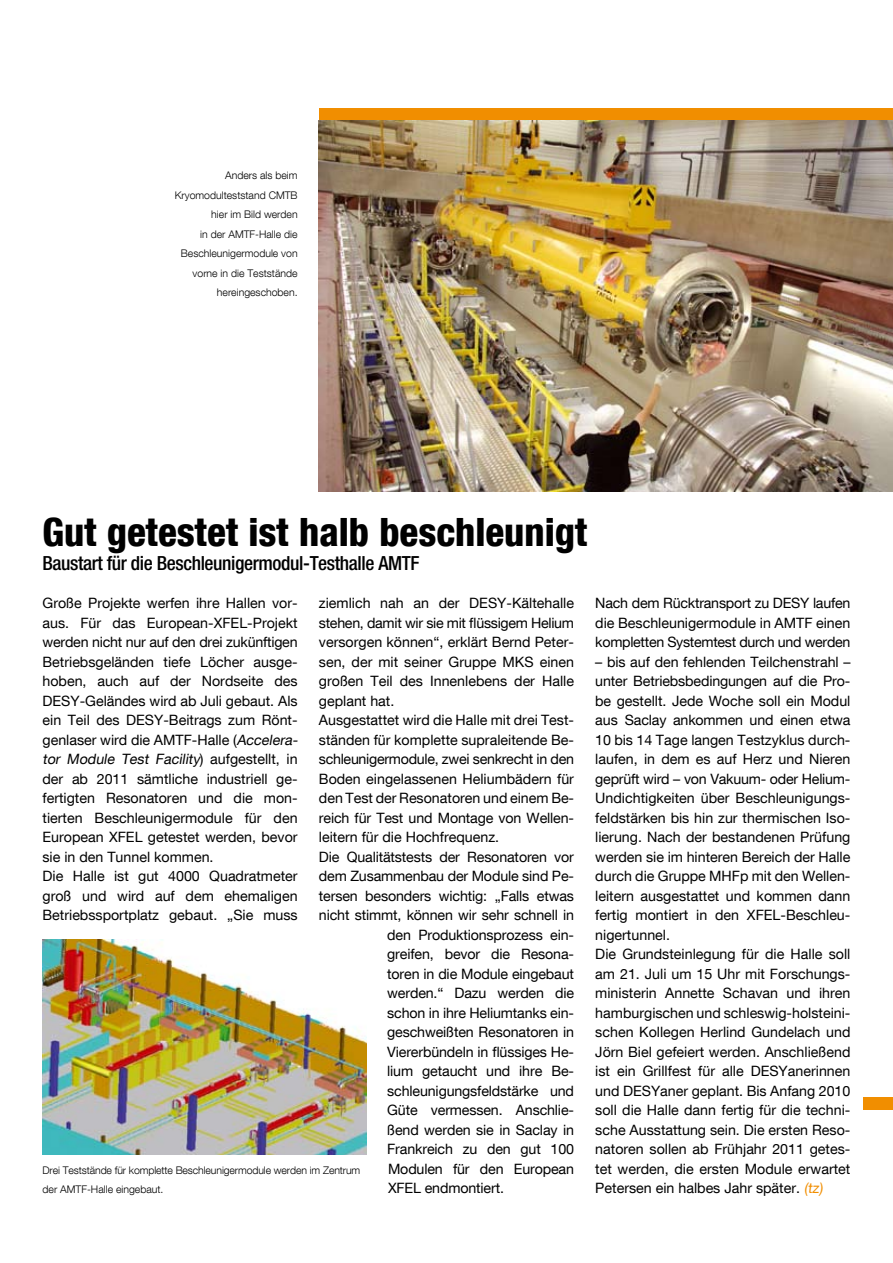
<style>
.page{position:relative;width:893px;height:1263px;background:#fff}
.page>*{position:absolute;margin:0;border:0;box-sizing:border-box;transform-origin:0 0}
.t1{font:39px "Desy Neue Helvetica 87 Cond H";color:#000}
.t2{font:19.5px "Desy Neue Helvetica 67 Cond M";letter-spacing:-.02em;color:#000}
.t3{font:14.25px/19.5px "Desy Neue Helvetica 55 Roman";color:#000}
.t4{font:14.25px "Desy Neue Helvetica 55 Roman";letter-spacing:-.02em;color:#000}
.t5{font:300 10.5px/19.5px "Desy Neue Helvetica 45";color:#000;text-align:right}
.s1{font-style:italic}
.s2{color:#f18e00}
</style>
<div class="page">
<hr style="left:0;top:0;width:1px;height:608px;background:#eceeee">
<div style="left:863px;top:1097px;width:30px;height:13px;background:#f18e00"></div>
<div style="left:319px;top:108px;width:574px;height:13px;background:#f18e00"></div>
<img style="left:319px;top:121px;width:574px;height:370px">
<img style="left:43px;top:940px;width:323px;height:214px">
<p class="t5" style="left:175px;top:165px;width:124px">Anders als beim<br>Kryomodulteststand CMTB hier im Bild werden<br>in der AMTF-Halle die<br>Beschleunigermodule von vorne in die Teststände hereingeschoben.</p>
<h1 class="t1" style="left:43px;top:509px;width:546px">Gut getestet ist halb beschleunigt</h1>
<h2 class="t2" style="left:43px;top:551px;width:378px">Baustart für die Beschleunigermodul-Testhalle AMTF</h2>
<p class="t3" style="left:43px;top:593px;width:259px">Große Projekte werfen ihre Hallen vor&shy;aus. Für das European-XFEL-Projekt werden nicht nur auf den drei zukünfti-gen Betriebsgeländen tiefe Löcher ausge&shy;hoben, auch auf der Nordseite des DESY-Geländes wird ab Juli gebaut. Als ein Teil des DESY-Beitrags zum Rönt&shy;gen- laser wird die AMTF-Halle (<span class="s1">Accelera&shy;tor Module Test Facility</span>) a u fg e st e l l t , i n der ab 2011 sämtliche industriell ge&shy;fertigten Resonatoren und die mon&shy;tierten Beschleunigermodule für den European XFEL getestet werden, bevor sie in den Tunnel kommen.<br>Die Halle ist gut 4000 Quadratmeter groß und wird auf dem ehemaligen Betriebssportplatz gebaut. „Sie muss</p>
<p class="t3" style="left:319px;top:593px;width:257px">ziemlich nah an der DESY-Kältehalle</p>
<p class="t4" style="left:319px;top:614px;width:257px">stehen, damit wir sie mit flüssigem Helium</p>
<p class="t3" style="left:319px;top:632px;width:257px">versorgen können“, erklärt Bernd Peter-</p>
<p class="t3" style="left:319px;top:651px;width:257px">sen, der mit seiner Gruppe MKS einen</p>
<p class="t3" style="left:319px;top:671px;width:257px">großen Teil des Innenlebens der Halle</p>
<p class="t3" style="left:319px;top:690px;width:77px">geplant hat.</p>
<p class="t3" style="left:319px;top:710px;width:255px">Ausgestattet wird die Halle mit drei Test-</p>
<p class="t3" style="left:319px;top:729px;width:257px">ständen für komplette supraleitende Be-</p>
<p class="t4" style="left:319px;top:750px;width:257px">schleunigermodule, zwei senkrecht in den</p>
<p class="t3" style="left:319px;top:768px;width:257px">Boden eingelassenen Heliumbädern für</p>
<p class="t3" style="left:319px;top:788px;width:255px">den Test der Resonatoren und einem Be-</p>
<p class="t3" style="left:319px;top:807px;width:255px">reich für Test und Montage von Wellen-</p>
<p class="t3" style="left:319px;top:827px;width:182px">leitern für die Hochfrequenz.</p>
<p class="t3" style="left:319px;top:846px;width:257px">Die Qualitätstests der Resonatoren vor</p>
<p class="t3" style="left:319px;top:866px;width:257px">dem Zusammenbau der Module sind Pe-</p>
<p class="t3" style="left:319px;top:885px;width:257px">tersen besonders wichtig: „Falls etwas</p>
<p class="t3" style="left:319px;top:905px;width:257px">nicht stimmt, können wir sehr schnell in</p>
<p class="t3" style="left:387px;top:924px;width:188px">den Produktionsprozess ein-</p>
<p class="t3" style="left:387px;top:944px;width:188px">greifen, bevor die Resona-</p>
<p class="t3" style="left:387px;top:963px;width:188px">toren in die Module eingebaut</p>
<p class="t3" style="left:387px;top:983px;width:188px">werden.“ Dazu werden die</p>
<p class="t3" style="left:387px;top:1002px;width:187px">schon in ihre Heliumtanks ein-</p>
<p class="t3" style="left:387px;top:1022px;width:188px">geschweißten Resonato-ren in</p>
<p class="t3" style="left:387px;top:1041px;width:188px">Viererbündeln in flüssi-ges He-</p>
<p class="t3" style="left:387px;top:1061px;width:188px">lium getaucht und ihre Be-</p>
<p class="t3" style="left:387px;top:1080px;width:188px">schleunigungsfeldstärke und</p>
<p class="t3" style="left:387px;top:1100px;width:188px">Güte vermessen. Anschlie-</p>
<p class="t3" style="left:387px;top:1119px;width:188px">ßend werden sie in Saclay in</p>
<p class="t3" style="left:387px;top:1139px;width:188px">Frankreich zu den gut 100</p>
<p class="t3" style="left:388px;top:1158px;width:188px">Modulen für den European</p>
<p class="t3" style="left:388px;top:1178px;width:117px">XFEL endmontiert.</p>
<p class="t5" style="left:43px;top:1160px;width:319px;text-align:left">Drei Teststände für komplette Beschleunigermodule werden im Zentrum der AMTF-Halle eingebaut.</p>
<p class="t3" style="left:595px;top:593px;width:257px;text-align:justify">Nach dem Rücktransport zu DESY laufen die Beschleunigermodule in AMTF einen kompletten Systemtest durch und werden</p>
<p class="t3" style="left:595px;top:651px;width:257px">– bis auf den fehlenden Teilchenstrahl – unter Betriebsbedingungen auf die Pro&shy;be gestellt. Jede Woche soll ein Modul aus Saclay ankommen und einen etwa 10 bis 14 Tage langen Testzyklus durch&shy;laufen, in dem es auf Herz und Nieren geprüft wird – von Vakuum- oder Helium-Undichtigkeiten über Beschleu-ni-gungs-- feld-stärken bis hin zur thermi-schen Iso&shy;lierung. Nach der bestandenen Prüfung werden sie im hinteren Bereich der Halle durch die Gruppe MHFp mit den Wellen&shy;leitern ausgestattet und kommen dann fertig montiert in den XFEL-Beschleu&shy;niger-tunnel.<br>Die Grundsteinlegung für die Halle soll am 21. Juli um 15 Uhr mit Forschungs&shy;ministerin Annette Schavan und ihren hamburgischen und schleswig-holsteini&shy;schen Kollegen Herlind Gundelach und Jörn Biel gefeiert werden. Anschließend ist ein Grillfest für alle DESYanerinnen und DESYaner geplant. Bis Anfang 2010 soll die Halle dann fertig für die techni&shy;sche Ausstattung sein. Die ersten Reso&shy;natoren sollen ab Frühjahr 2011 getes&shy;tet werden, die ersten Module erwartet Petersen ein halbes Jahr später. <span class="s2">(tz)</span></p>
</div>
